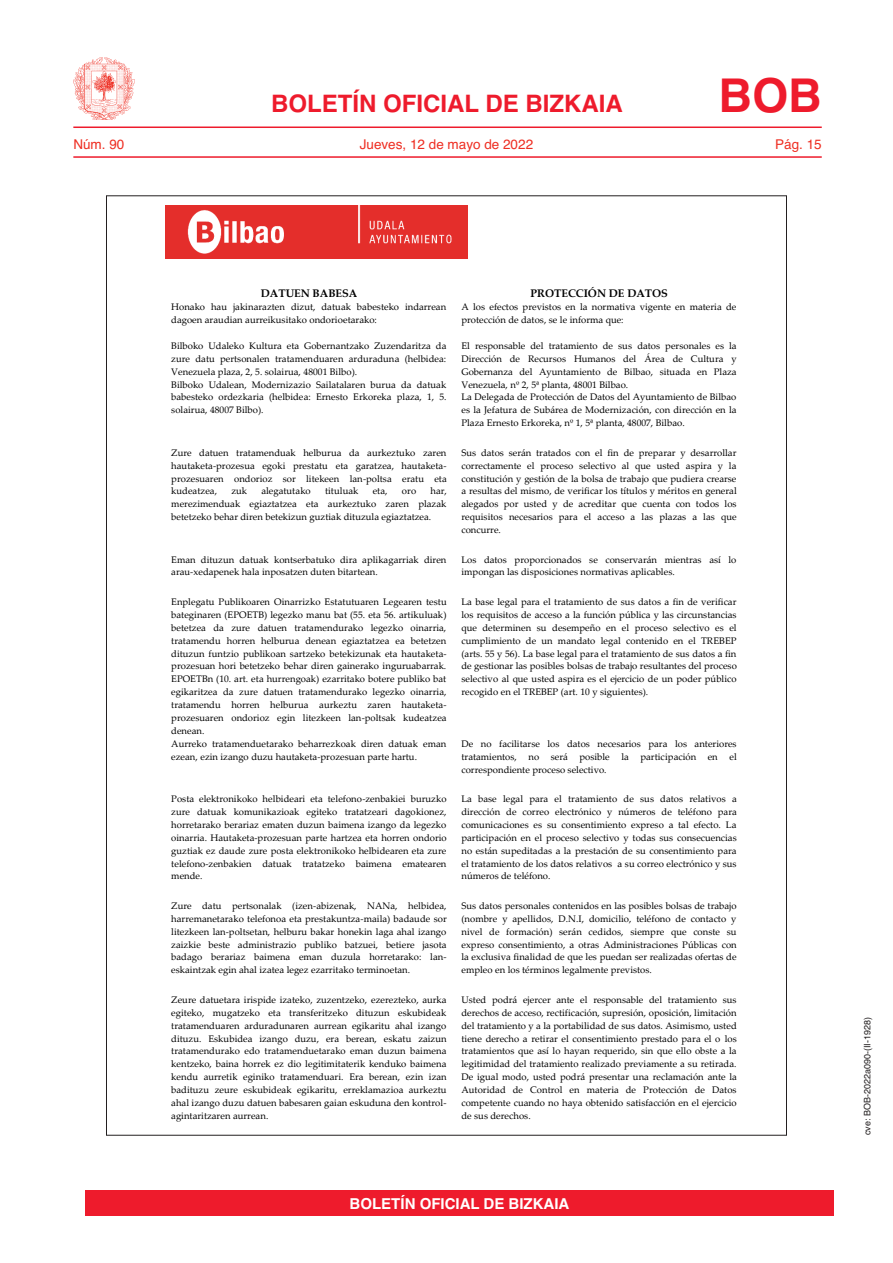
<style>
.page{position:relative;width:893px;height:1263px;background:#fff}
.page>*{position:absolute;margin:0;border:0;box-sizing:border-box;transform-origin:0 0}
.t1{font:700 46.5px "Helvetica";color:#ee1b2c}
.t2{font:700 24px "Helvetica";color:#ee1b2c}
.t3{font:700 15px "Helvetica";color:#fff}
.t4{font:13.5px "Helvetica";color:#ee2e22}
.t5{font:700 10.95px "Palatino Linotype";color:#000}
.t6{font:9.45px/12.9px "Palatino Linotype";color:#000;text-align:justify}
.t7{font:9px "Helvetica";color:#231f20}
</style>
<div class="page">
<hr style="left:73px;top:126px;width:749px;height:2px;background:#ee1b2c">
<hr style="left:73px;top:156px;width:749px;height:2px;background:#ee1b2c">
<img style="left:74px;top:58px;width:61px;height:61px">
<img style="left:166px;top:206px;width:302px;height:53px">
<div style="left:85px;top:1191px;width:748px;height:25px;background:#ee1b2c"></div>
<h2 class="t2" style="left:271px;top:84px;width:353px">BOLETÍN OFICIAL DE BIZKAIA</h2>
<h1 class="t1" style="left:718px;top:58px;width:105px">BOB</h1>
<h3 class="t4" style="left:73px;top:134px;width:53px">Núm. 90</h3>
<h3 class="t4" style="left:360px;top:134px;width:175px">Jueves, 12 de mayo de 2022</h3>
<h3 class="t4" style="left:775px;top:134px;width:48px">Pág. 15</h3>
<p class="t5" style="left:261px;top:285px;width:98px">DATUEN BABESA</p>
<p class="t5" style="left:530px;top:285px;width:139px">PROTECCIÓN DE DATOS</p>
<p class="t6" style="left:171px;top:300px;width:277px">Honako hau jakinarazten dizut, datuak babesteko indarrean dagoen araudian aurreikusitako ondorioetarako:</p>
<p class="t6" style="left:461px;top:300px;width:276px">A los efectos previstos en la normativa vigente en materia de protección de datos, se le informa que:</p>
<p class="t6" style="left:171px;top:339px;width:277px;text-align:left">Bilboko Udaleko Kultura eta Gobernantzako Zuzendaritza da zure datu pertsonalen tratamenduaren arduraduna (helbidea:<br>Venezuela plaza, 2, 5. solairua, 48001 Bilbo).<br>Bilboko Udalean, Modernizazio Sailatalaren burua da datuak babesteko ordezkaria (helbidea: Ernesto Erkoreka plaza, 1, 5. solairua, 48007 Bilbo).</p>
<p class="t6" style="left:461px;top:339px;width:277px;text-align:left">El responsable del tratamiento de sus datos personales es la Dirección de Recursos Humanos del Área de Cultura y Gobernanza del Ayuntamiento de Bilbao, situada en Plaza Venezuela, nº 2, 5ª planta, 48001 Bilbao.<br>La Delegada de Protección de Datos del Ayuntamiento de Bilbao es la Jefatura de Subárea de Modernización, con dirección en la Plaza Ernesto Erkoreka, nº 1, 5ª planta, 48007, Bilbao.</p>
<p class="t6" style="left:171px;top:446px;width:277px">Zure datuen tratamenduak helburua da aurkeztuko zaren hautaketa-prozesua egoki prestatu eta garatzea, hautaketa&shy;prozesuaren ondorioz sor litekeen lan-poltsa eratu eta kudeatzea,</p>
<p class="t6" style="left:461px;top:446px;width:277px">Sus datos serán tratados con el fin de preparar y desarrollar correctamente el proceso selectivo al que usted aspira y la constitución y gestión de la bolsa de trabajo que pudiera crearse a resultas del mismo, de verificar los títulos y méritos en general alegados por usted y de acreditar que cuenta con todos los requisitos necesarios para el acceso a las plazas a las que concurre.</p>
<p class="t6" style="left:171px;top:484px;width:277px;text-indent:259px">har, merezimenduak egiaztatzea eta aurkeztuko zaren plazak betetzeko behar diren betekizun guztiak dituzula egiaztatzea.</p>
<p class="t6" style="left:231px;top:484px;width:17px">zuk</p>
<p class="t6" style="left:261px;top:484px;width:51px">alegatutako</p>
<p class="t6" style="left:325px;top:484px;width:35px">tituluak</p>
<p class="t6" style="left:373px;top:484px;width:16px">eta,</p>
<p class="t6" style="left:402px;top:484px;width:16px">oro</p>
<p class="t6" style="left:171px;top:552px;width:277px">Eman dituzun datuak kontserbatuko dira aplikagarriak diren arau-xedapenek hala inposatzen duten bitartean.</p>
<p class="t6" style="left:461px;top:552px;width:276px">Los datos proporcionados se conservarán mientras así lo impongan las disposiciones normativas aplicables.</p>
<p class="t6" style="left:171px;top:595px;width:277px;text-align:left">Enplegatu Publikoaren Oinarrizko Estatutuaren Legearen testu bateginaren (EPOETB) legezko manu bat (55. eta 56. artikuluak) betetzea da zure datuen tratamendurako legezko oinarria, tratamendu horren helburua denean egiaztatzea ea betetzen dituzun funtzio publikoan sartzeko betekizunak eta hautaketa&shy;prozesuan hori betetzeko behar diren gainerako inguruabarrak.<br>EPOETBn (10. art. eta hurrengoak) ezarritako botere publiko bat egikaritzea da zure datuen tratamendurako legezko oinarria, tratamendu horren helburua aurkeztu zaren hautaketa&shy;prozesuaren ondorioz egin litezkeen lan-poltsak kudeatzea denean.<br>Aurreko tratamenduetarako beharrezkoak diren datuak eman ezean, ezin izango duzu hautaketa-prozesuan parte hartu.</p>
<p class="t6" style="left:461px;top:595px;width:277px">La base legal para el tratamiento de sus datos a fin de verificar los requisitos de acceso a la función pública y las circunstancias que determinen su desempeño en el proceso selectivo es el cumplimiento de un mandato legal contenido en el TREBEP (arts. 55 y 56). La base legal para el tratamiento de sus datos a fin de gestionar las posibles bolsas de trabajo resultantes del proceso selectivo al que usted aspira es el ejercicio de un poder público recogido en el TREBEP (art. 10 y siguientes).</p>
<p class="t6" style="left:461px;top:737px;width:277px">De no facilitarse los datos necesarios para los anteriores tratamientos, no será posible la participación en el correspondiente proceso selectivo.</p>
<p class="t6" style="left:171px;top:792px;width:277px">Posta elektronikoko helbideari eta telefono-zenbakiei buruzko zure datuak komunikazioak egiteko tratatzeari dagokionez, horretarako berariaz ematen duzun baimena izango da legezko oinarria. Hautaketa-prozesuan parte hartzea eta horren ondorio guztiak ez daude zure posta elektronikoko helbidearen eta zure telefono-zenbakien datuak tratatzeko baimena ematearen mende.</p>
<p class="t6" style="left:461px;top:792px;width:277px">La base legal para el tratamiento de sus datos relativos a dirección de correo electrónico y números de teléfono para comunicaciones es su consentimiento expreso a tal efecto. La participación en el proceso selectivo y todas sus consecuencias no están supeditadas a la prestación de su consentimiento para el tratamiento de los datos relativos a su correo electrónico y sus números de teléfono.</p>
<p class="t6" style="left:171px;top:899px;width:277px">Zure datu pertsonalak (izen-abizenak, NANa, helbidea, harremanetarako telefonoa eta prestakuntza-maila) badaude sor litezkeen lan-poltsetan, helburu bakar honekin laga ahal izango zaizkie beste administrazio publiko batzuei, betiere jasota badago berariaz baimena eman duzula horretarako: lan&shy;eskaintzak egin ahal izatea legez ezarritako terminoetan.</p>
<p class="t6" style="left:461px;top:899px;width:277px">Sus datos personales contenidos en las posibles bolsas de trabajo (nombre y apellidos, D.N.I, domicilio, teléfono de contacto y nivel de formación) serán cedidos, siempre que conste su expreso consentimiento, a otras Administraciones Públicas con la exclusiva finalidad de que les puedan ser realizadas ofertas de empleo en los términos legalmente previstos.</p>
<p class="t6" style="left:171px;top:993px;width:277px">Zeure datuetara irispide izateko, zuzentzeko, ezerezteko, aurka egiteko, mugatzeko eta transferitzeko dituzun eskubideak tratamenduaren arduradunaren aurrean egikaritu ahal izango dituzu. Eskubidea izango duzu, era berean, eskatu zaizun tratamendurako edo tratamenduetarako eman duzun baimena kentzeko, baina horrek ez dio legitimitaterik kenduko baimena kendu aurretik eginiko tratamenduari. Era berean, ezin izan badituzu zeure eskubideak egikaritu, erreklamazioa aurkeztu ahal izango duzu datuen babesaren gaian eskuduna den kontrol&shy;agintaritzaren aurrean.</p>
<p class="t6" style="left:461px;top:993px;width:277px">Usted podrá ejercer ante el responsable del tratamiento sus derechos de acceso, rectificación, supresión, oposición, limitación del tratamiento y a la portabilidad de sus datos. Asimismo, usted tiene derecho a retirar el consentimiento prestado para el o los tratamientos que así lo hayan requerido, sin que ello obste a la legitimidad del tratamiento realizado previamente a su retirada.<br>De igual modo, usted podrá presentar una reclamación ante la Autoridad de Control en materia de Protección de Datos competente cuando no haya obtenido satisfacción en el ejercicio de sus derechos.</p>
<h3 class="t3" style="left:350px;top:1192px;width:221px">BOLETÍN OFICIAL DE BIZKAIA</h3>
<p class="t7" style="left:860px;top:1135px;width:120px;rotate:-90deg">cve: BOB-2022a090-(II-1928)</p>
</div>
